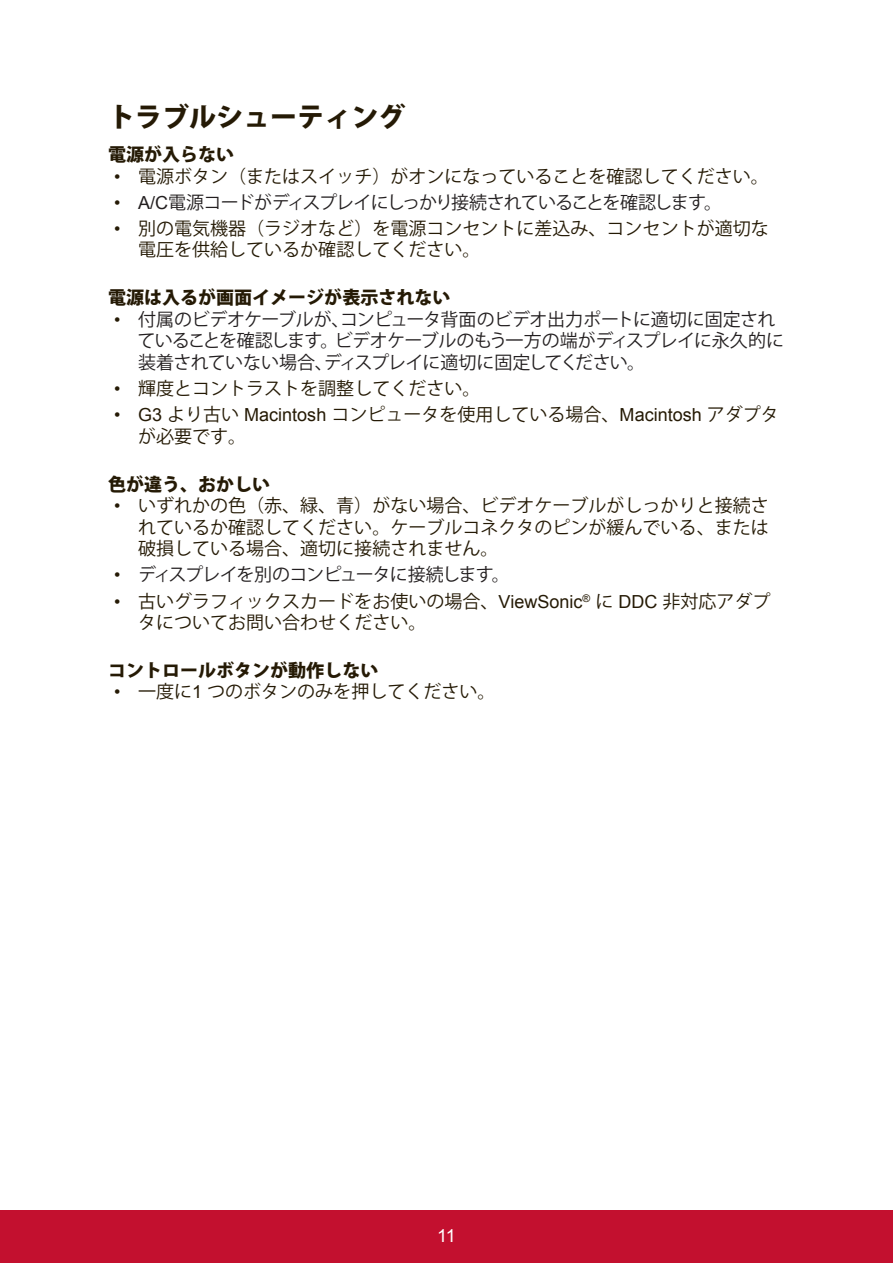
<style>
.page{position:relative;width:893px;height:1263px;background:#fff}
.page>*{position:absolute;margin:0;border:0;box-sizing:border-box;transform-origin:0 0}
.t1{font:800 27px "Koz Go Pro";color:#251a05}
.t2{font:18px/21.6px "Koz Go Pro";color:#251a05}
.t3{font:18px/21.6px "Koz Go Pro";letter-spacing:-.04em;color:#231f20}
.t4{font:800 18px "Koz Go Pro";color:#251a05}
.t5{font:18px "Koz Go Pro";letter-spacing:-.065em;color:#231f20}
.t6{font:18px "Arial";color:#fff}
.s1{font-family:"Arial"}
.s2{font-family:"Arial";color:#251a05}
</style>
<div class="page">
<div style="left:0;top:1210px;width:892px;height:53px;background:#c3102f"></div>
<h1 class="t1" style="left:108px;top:100px;width:298px">トラブルシューティング</h1>
<p class="t4" style="left:108px;top:143px;width:127px">電源が入らない</p>
<p class="t2" style="left:114px;top:166px;width:655px"><span class="s1">•</span> 電源ボタン（またはスイッチ）がオンになっていることを確認してください。</p>
<p class="t3" style="left:114px;top:192px;width:609px"><span class="s2">•</span> <span class="s1">A/C</span>電源コードがディスプレイにしっかり接続されていることを確認します。</p>
<p class="t2" style="left:138px;top:218px;width:631px;text-indent:-24px"><span class="s1">•</span> 別の電気機器（ラジオなど）を電源コンセントに差込み、コンセントが適切な電圧を供給しているか確認してください。</p>
<p class="t4" style="left:108px;top:286px;width:344px">電源は入るが画面イメージが表示されない</p>
<p class="t3" style="left:137px;top:309px;width:647px;text-indent:-23px"><span class="s2">•</span> 付属のビデオケーブルが、コンピュータ背面のビデオ出力ポートに適切に固定されていることを確認します。ビデオケーブルのもう一方の端がディスプレイに永久的に装着されていない場合、ディスプレイに適切に固定してください。</p>
<p class="t2" style="left:114px;top:378px;width:367px"><span class="s1">•</span> 輝度とコントラストを調整してください。</p>
<p class="t2" style="left:138px;top:404px;width:642px;text-indent:-24px"><span class="s1">• G3</span> より古い <span class="s1">Macintosh</span> コンピュータを使用している場合、<span class="s1">Macintosh</span> アダプタが必要です。</p>
<p class="t4" style="left:108px;top:472px;width:163px">色が違う、おかしい</p>
<p class="t2" style="left:138px;top:495px;width:632px;text-align:justify;text-indent:-24px"><span class="s1">•</span> いずれかの色（赤、緑、青）がない場合、ビデオケーブルがしっかりと接続されているか確認してください。ケーブルコネクタのピンが緩んでいる、または破損している場合、適切に接続されません。</p>
<p class="t5" style="left:114px;top:563px;width:397px"><span class="s2">•</span> ディスプレイを別のコンピュータに接続します。</p>
<p class="t2" style="left:138px;top:590px;width:633px;text-indent:-24px"><span class="s1">•</span> 古いグラフィックスカードをお使いの場合、<span class="s1">ViewSonic</span><sup>®</sup> に <span class="s1">DDC</span> 非対応アダプタについてお問い合わせください。</p>
<p class="t4" style="left:108px;top:658px;width:271px">コントロールボタンが動作しない</p>
<p class="t2" style="left:114px;top:681px;width:383px"><span class="s1">•</span> 一度に<span class="s1">1</span> つのボタンのみを押してください。</p>
<p class="t6" style="left:437px;top:1223px;width:20px">11</p>
</div>
